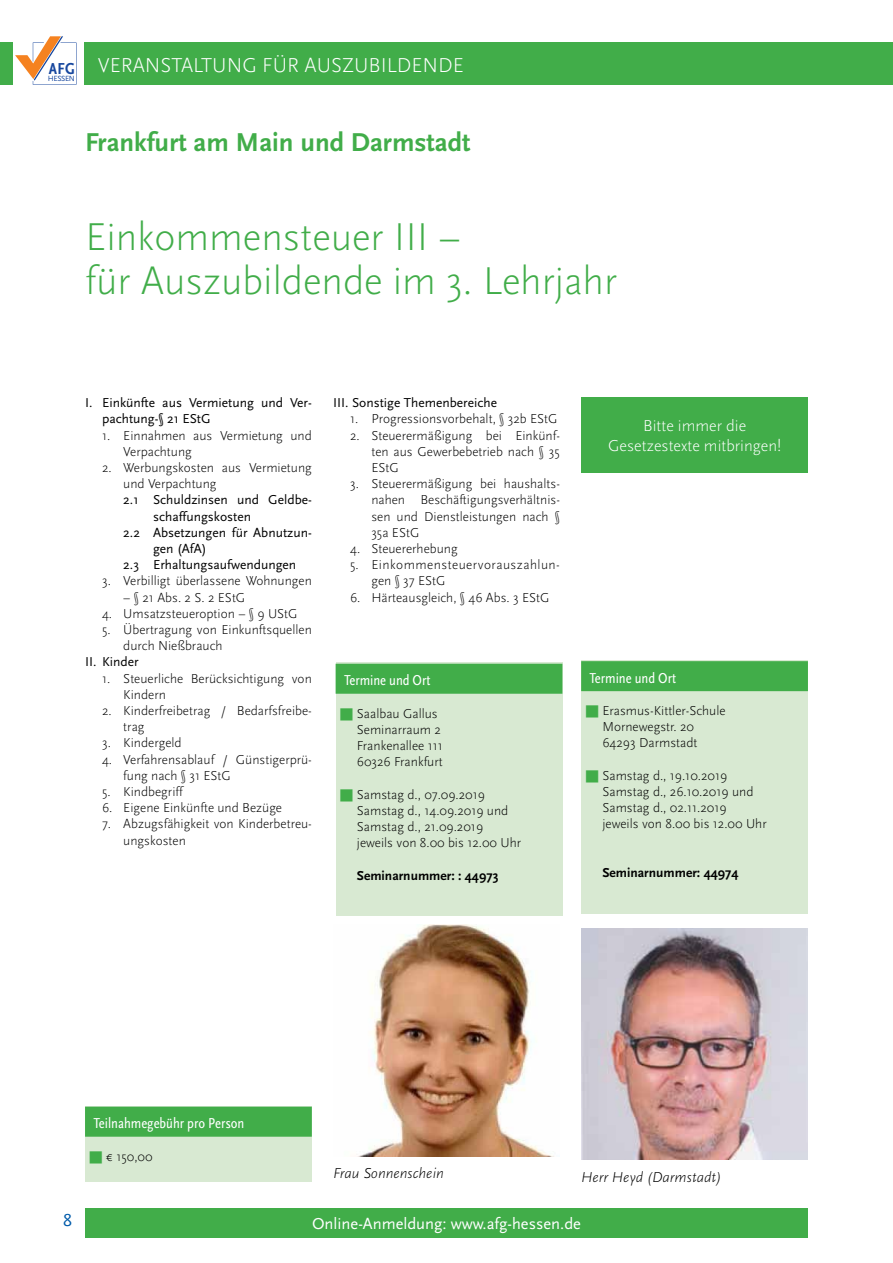
<style>
.page{position:relative;width:893px;height:1263px;background:#fff}
.page>*{position:absolute;margin:0;border:0;box-sizing:border-box;transform-origin:0 0}
.t1{font:300 40.5px/43.5px "Scala Sans";color:#41ad49}
.t2{font:700 27px "Scala Sans";color:#41ad49}
.t3{font:300 21px "Scala Sans";color:#fff}
.t4{font:18px "Scala Sans";color:#005baa}
.t5{font:300 16.5px/19.8px "Scala Sans";color:#fff;text-align:center}
.t6{font:16.5px "Scala Sans";color:#fff}
.t7{font:condensed 15px "Scala Sans";color:#fff}
.t8{font:italic 300 15px "Scala Sans";color:#000}
.t9{font:300 13.5px/16.2px "Scala Sans";color:#000}
.t10{font:13.5px/16.2px "Scala Sans";color:#000}
.t11{font:300 13.5px/16.2px "Scala Sans";letter-spacing:.035em;color:#000}
.t12{font:700 13.5px "Scala Sans";color:#000}
.t13{font:7.8px "Scala Sans";letter-spacing:-.05em;color:#17479e}
</style>
<div class="page">
<div style="left:0;top:43px;width:893px;height:42px;background:#41ad49"></div>
<div style="left:13px;top:32px;width:70px;height:64px;background:#fff"></div>
<svg style="left:15px;top:36px;width:61px;height:49px"></svg>
<div style="left:85px;top:1208px;width:723px;height:29px;background:#41ad49"></div>
<img style="left:581px;top:929px;width:227px;height:231px">
<div style="left:336px;top:663px;width:226px;height:253px;background:#d8e9d2"></div>
<div style="left:336px;top:664px;width:226px;height:30px;background:#41ad49"></div>
<div style="left:581px;top:660px;width:227px;height:253px;background:#d8e9d2"></div>
<div style="left:581px;top:661px;width:227px;height:30px;background:#41ad49"></div>
<div style="left:85px;top:1106px;width:227px;height:76px;background:#d8e9d2"></div>
<div style="left:85px;top:1107px;width:227px;height:30px;background:#41ad49"></div>
<div style="left:581px;top:397px;width:227px;height:76px;background:#41ad49"></div>
<img style="left:357px;top:925px;width:197px;height:232px">
<h3 class="t3" style="left:49px;top:53px;width:417px"><sub>AFG</sub> Veranstaltung für Auszubildende</h3>
<p class="t13" style="left:48px;top:74px;width:28px">HESSEN</p>
<h2 class="t2" style="left:85px;top:128px;width:387px">Frankfurt am Main und Darmstadt</h2>
<h1 class="t1" style="left:85px;top:216px;width:533px">Einkommensteuer III –<br>für Auszubildende im 3. Lehrjahr</h1>
<p class="t10" style="left:102px;top:395px;width:211px;text-indent:-17px">I. Einkünfte aus Vermietung und Ver&shy;pachtung-§ 21 EStG</p>
<p class="t9" style="left:123px;top:427px;width:190px;text-indent:-21px">1. Einnahmen aus Vermietung und<br>Verpachtung</p>
<p class="t9" style="left:123px;top:460px;width:190px;text-indent:-21px">2. Werbungskosten aus Vermietung und Verpachtung</p>
<p class="t10" style="left:123px;top:492px;width:190px">2.1 Schuldzinsen und Geldbe-</p>
<p class="t10" style="left:153px;top:508px;width:100px">schaffungskosten</p>
<p class="t10" style="left:123px;top:525px;width:190px">2.2 Absetzungen für Abnutzun-</p>
<p class="t10" style="left:153px;top:541px;width:55px">gen (AfA)</p>
<p class="t10" style="left:123px;top:557px;width:174px">2.3 Erhaltungsaufwendungen</p>
<p class="t9" style="left:102px;top:573px;width:211px">3. Verbilligt überlassene Wohnungen</p>
<p class="t9" style="left:123px;top:589px;width:124px">– § 21 Abs. 2 S. 2 EStG</p>
<p class="t9" style="left:102px;top:606px;width:197px">4. Umsatzsteueroption – § 9 UStG</p>
<p class="t9" style="left:123px;top:622px;width:190px;text-indent:-21px">5. Übertragung von Einkunftsquellen durch Nießbrauch</p>
<p class="t10" style="left:85px;top:654px;width:55px">II. Kinder</p>
<p class="t9" style="left:123px;top:670px;width:190px;text-indent:-21px">1. Steuerliche Berücksichtigung von<br>Kindern</p>
<p class="t9" style="left:123px;top:703px;width:190px;text-indent:-21px">2. Kinderfreibetrag / Bedarfsfreibe&shy;trag</p>
<p class="t9" style="left:102px;top:735px;width:81px">3. Kindergeld</p>
<p class="t9" style="left:123px;top:751px;width:190px;text-indent:-21px">4. Verfahrensablauf / Günstigerprü&shy;fung nach § 31 EStG</p>
<p class="t9" style="left:102px;top:784px;width:82px">5. Kindbegriff</p>
<p class="t9" style="left:102px;top:800px;width:182px">6. Eigene Einkünfte und Bezüge</p>
<p class="t9" style="left:123px;top:816px;width:190px;text-indent:-21px">7. Abzugsfähigkeit von Kinderbetreu&shy;ungskosten</p>
<p class="t10" style="left:333px;top:395px;width:165px">III. Sonstige Themenbereiche</p>
<p class="t9" style="left:350px;top:411px;width:209px">1. Progressionsvorbehalt, § 32b EStG</p>
<p class="t9" style="left:371px;top:427px;width:190px;text-align:justify;text-indent:-21px">2. Steuerermäßigung bei Einkünf&shy;ten aus Gewerbebetrieb nach § 35<br>EStG</p>
<p class="t9" style="left:371px;top:476px;width:190px;text-align:justify;text-indent:-21px">3. Steuerermäßigung bei haushalts&shy;nahen Beschäftigungsverhältnis&shy;sen und Dienstleistungen nach § 35a EStG</p>
<p class="t9" style="left:350px;top:541px;width:109px">4. Steuererhebung</p>
<p class="t11" style="left:371px;top:557px;width:190px;text-indent:-21px">5. Einkommensteuervorauszahlun&shy;gen § 37 EStG</p>
<p class="t9" style="left:350px;top:589px;width:201px">6. Härteausgleich, § 46 Abs. 3 EStG</p>
<p class="t7" style="left:344px;top:672px;width:88px">Termine und Ort</p>
<p class="t9" style="left:357px;top:705px;width:88px">Saalbau Gallus<br>Seminarraum 2<br>Frankenallee 111<br>60326 Frankfurt</p>
<p class="t9" style="left:357px;top:786px;width:166px">Samstag d., 07.09.2019<br>Samstag d., 14.09.2019 und<br>Samstag d., 21.09.2019 jeweils von 8.00 bis 12.00 Uhr</p>
<p class="t12" style="left:357px;top:868px;width:143px">Seminarnummer: : 44973</p>
<p class="t5" style="left:608px;top:416px;width:175px">Bitte immer die<br>Gesetzestexte mitbringen!</p>
<p class="t7" style="left:590px;top:670px;width:88px">Termine und Ort</p>
<p class="t9" style="left:602px;top:703px;width:125px">Erasmus-Kittler-Schule<br>Mornewegstr. 20<br>64293 Darmstadt</p>
<p class="t9" style="left:602px;top:768px;width:166px">Samstag d., 19.10.2019<br>Samstag d., 26.10.2019 und<br>Samstag d., 02.11.2019<br>jeweils von 8.00 bis 12.00 Uhr</p>
<p class="t12" style="left:602px;top:865px;width:138px">Seminarnummer: 44974</p>
<p class="t7" style="left:94px;top:1115px;width:152px">Teilnahmegebühr pro Person</p>
<p class="t9" style="left:106px;top:1148px;width:48px">€ 150,00</p>
<p class="t8" style="left:333px;top:1165px;width:112px">Frau Sonnenschein</p>
<p class="t8" style="left:581px;top:1169px;width:142px">Herr Heyd (Darmstadt)</p>
<h3 class="t4" style="left:63px;top:1211px;width:10px">8</h3>
<p class="t6" style="left:312px;top:1214px;width:270px">Online-Anmeldung: www.afg-hessen.de</p>
</div>
